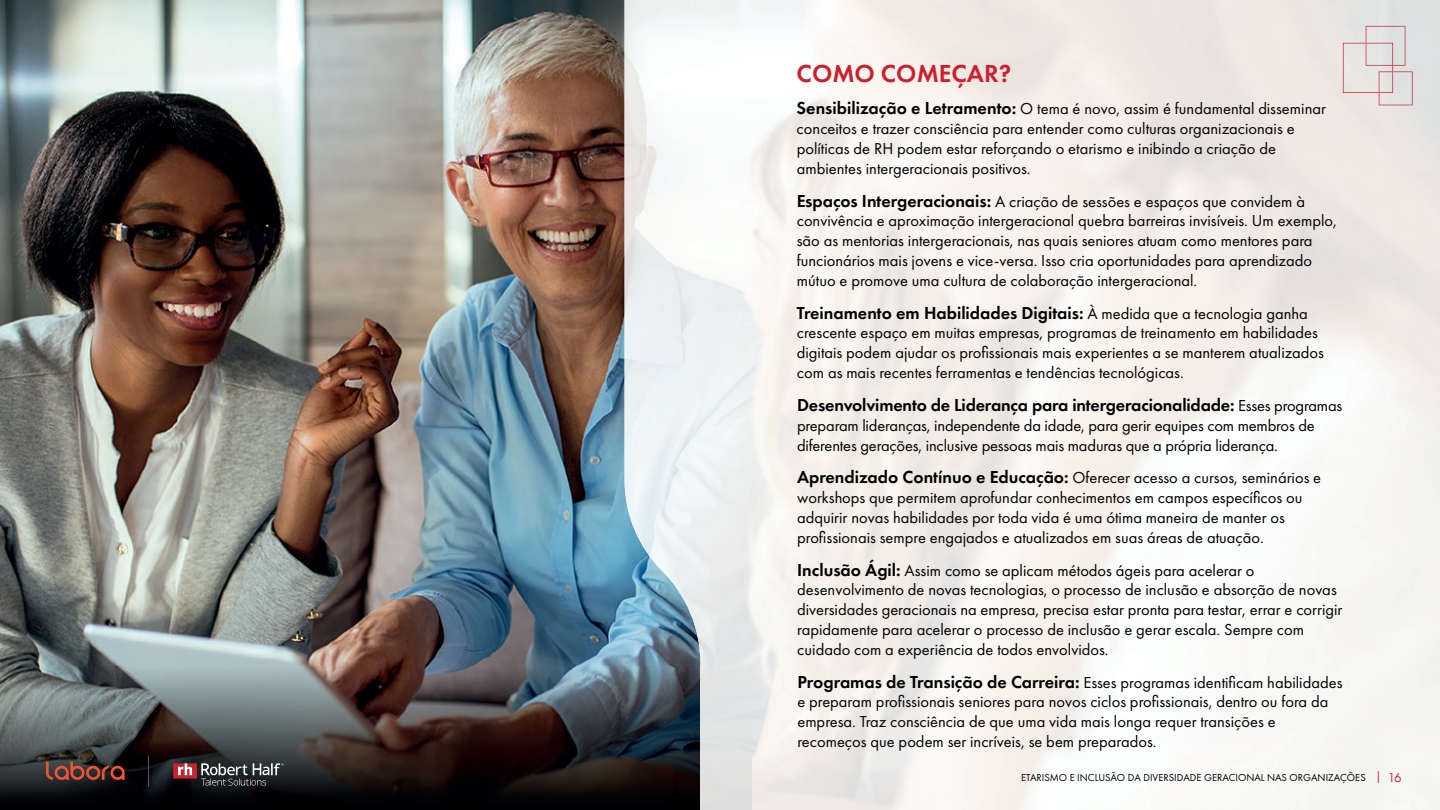
<style>
.page{position:relative;width:1440px;height:810px;background:#fff}
.page>*{position:absolute;margin:0;border:0;box-sizing:border-box;transform-origin:0 0}
.t1{font:600 25.5px "Futura PT";color:#cb202e}
.t2{font:600 18px "Futura PT";letter-spacing:-.01em;color:#000001}
.t3{font:16.5px/19.8px "Futura PT";color:#000001}
.t4{font:10.5px "Futura PT";color:#000001}
.s1{font-weight:600;font-size:18px}
.s2{font-weight:400;font-size:16.5px}
.s3{font-size:12px;color:#cb202e}
.s4{font-size:13.35px;color:#cb202e}
</style>
<div class="page">
<img style="left:0;top:0;width:625px;height:667px">
<img style="left:0;top:667px;width:719px;height:143px">
<img style="left:625px;top:0;width:94px;height:667px">
<img style="left:1343px;top:43px;width:50px;height:50px">
<img style="left:1366px;top:26px;width:39px;height:40px">
<img style="left:1366px;top:43px;width:27px;height:23px">
<img style="left:1379px;top:71px;width:34px;height:34px">
<img style="left:1379px;top:71px;width:14px;height:22px">
<svg style="left:46px;top:762px;width:79px;height:18px"></svg>
<hr style="left:148px;top:756px;width:1px;height:31px;background:#575a5b">
<svg style="left:173px;top:763px;width:111px;height:23px"></svg>
<h1 class="t1" style="left:797px;top:57px;width:216px">COMO COMEÇAR?</h1>
<p class="t3" style="left:797px;top:99px;width:531px"><span class="s1">Sensibilização e Letramento:</span> O tema é novo, assim é fundamental disseminar conceitos e trazer consciência para entender como culturas organizacionais e políticas de RH podem estar reforçando o etarismo e inibindo a criação de ambientes intergeracionais positivos.</p>
<p class="t3" style="left:797px;top:191px;width:542px"><span class="s1">Espaços Intergeracionais:</span> A criação de sessões e espaços que convidem à convivência e aproximação intergeracional quebra barreiras invisíveis. Um exemplo, são as mentorias intergeracionais, nas quais seniores atuam como mentores para funcionários mais jovens e vice-versa. Isso cria oportunidades para aprendizado mútuo e promove uma cultura de colaboração intergeracional.</p>
<p class="t2" style="left:797px;top:301px;width:513px">Treinamento em Habilidades Digitais: <span class="s2">À medida que a tecnologia ganha</span></p>
<p class="t3" style="left:797px;top:323px;width:529px">crescente espaço em muitas empresas, programas de treinamento em habilidades digitais podem ajudar os profissionais mais experientes a se manterem atualizados com as mais recentes ferramentas e tendências tecnológicas.</p>
<p class="t2" style="left:797px;top:394px;width:547px">Desenvolvimento de Liderança para intergeracionalidade: <span class="s2">Esses programas</span></p>
<p class="t3" style="left:797px;top:415px;width:519px">preparam lideranças, independente da idade, para gerir equipes com membros de diferentes gerações, inclusive pessoas mais maduras que a própria liderança.</p>
<p class="t3" style="left:797px;top:468px;width:526px"><span class="s1">Aprendizado Contínuo e Educação:</span> Oferecer acesso a cursos, seminários e workshops que permitem aprofundar conhecimentos em campos específicos ou adquirir novas habilidades por toda vida é uma ótima maneira de manter os profissionais sempre engajados e atualizados em suas áreas de atuação.</p>
<p class="t3" style="left:797px;top:560px;width:547px"><span class="s1">Inclusão Ágil:</span> Assim como se aplicam métodos ágeis para acelerar o desenvolvimento de novas tecnologias, o processo de inclusão e absorção de novas diversidades geracionais na empresa, precisa estar pronta para testar, errar e corrigir rapidamente para acelerar o processo de inclusão e gerar escala. Sempre com cuidado com a experiência de todos envolvidos.</p>
<p class="t3" style="left:797px;top:672px;width:547px"><span class="s1">Programas de Transição de Carreira:</span> Esses programas identificam habilidades e preparam profissionais seniores para novos ciclos profissionais, dentro ou fora da empresa. Traz consciência de que uma vida mais longa requer transições e recomeços que podem ser incríveis, se bem preparados.</p>
<p class="t4" style="left:1021px;top:771px;width:382px">ETARISMO E INCLUSÃO DA DIVERSIDADE GERACIONAL NAS ORGANIZAÇÕES <span class="s3">|</span> <span class="s4">16</span></p>
</div>
